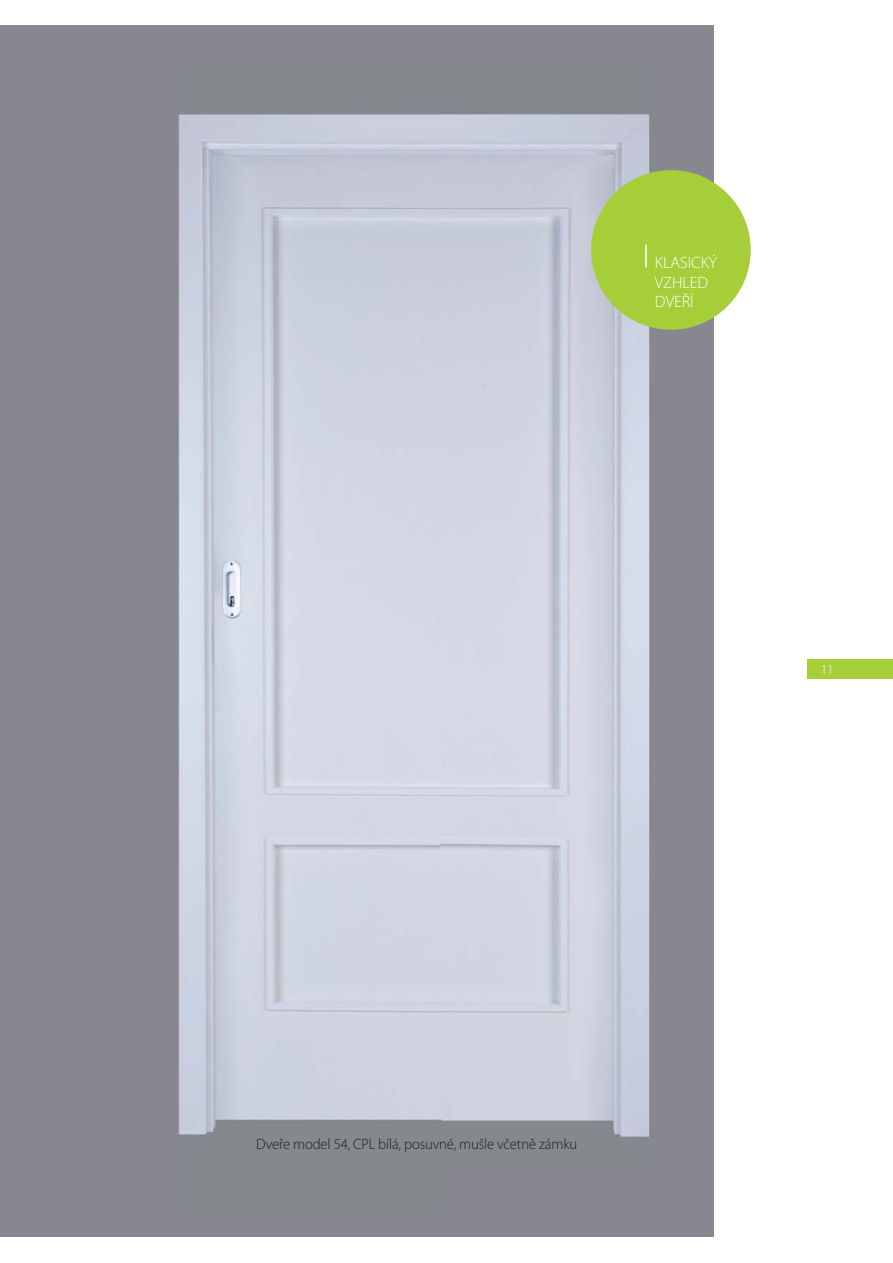
<style>
.page{position:relative;width:893px;height:1263px;background:#fff}
.page>*{position:absolute;margin:0;border:0;box-sizing:border-box;transform-origin:0 0}
.t1{font:300 16.5px/19.5px "Myriad Pro";color:#fff}
.t2{font:300 15px "Myriad Pro";letter-spacing:-.01em;color:#231f20}
.t3{font:300 13.5px "Myriad Pro";color:#fff}
</style>
<div class="page">
<div style="left:0;top:26px;width:714px;height:1211px;background:#87878f"></div>
<div style="left:808px;top:659px;width:85px;height:19px;background:#a6ce39"></div>
<img style="left:179px;top:114px;width:472px;height:1023px">
<div style="left:592px;top:171px;width:158px;height:158px;background:#a6ce39;border-radius:50%"></div>
<hr style="left:645px;top:244px;width:2px;height:23px;background:#fff">
<p class="t1" style="left:655px;top:254px;width:64px">KLASICKÝ<br>VZHLED<br>DVEŘÍ</p>
<p class="t3" style="left:821px;top:664px;width:15px">11</p>
<p class="t2" style="left:256px;top:1138px;width:323px">Dveře model 54, CPL bílá, posuvné, mušle včetně zámku</p>
</div>
